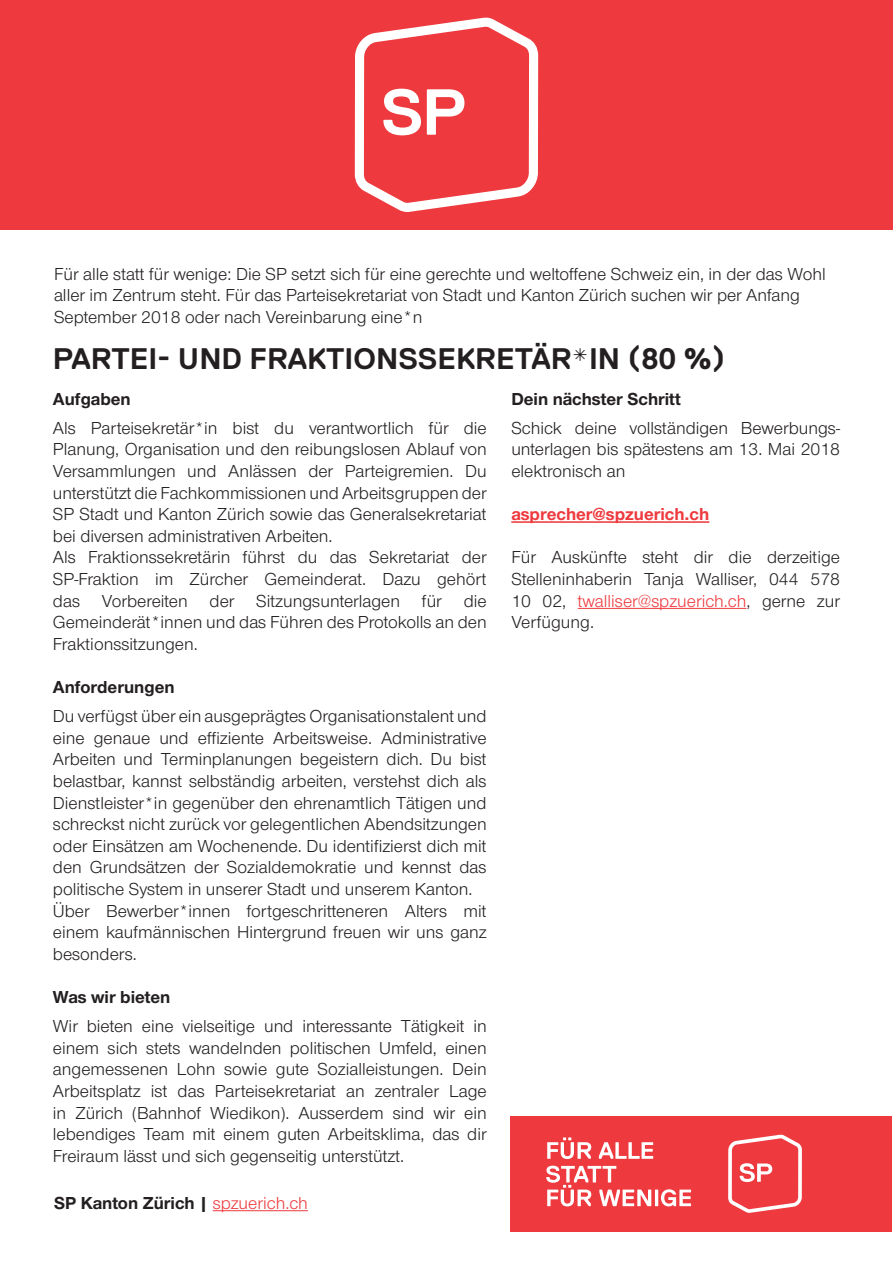
<style>
.page{position:relative;width:893px;height:1263px;background:#fff}
.page>*{position:absolute;margin:0;border:0;box-sizing:border-box;transform-origin:0 0}
.t1{font:700 29.7px "Replica";color:#231f20}
.t2{font:18px/21.6px "Nimbus San Nov";color:#231f20;text-align:justify}
.t3{font:700 18px "Nimbus San Nov";color:#231f20}
.t4{font:700 18px "Nimbus San Nov";color:#ee3a3e}
.s1{color:#ee3a3e}
.s2{font-weight:400;color:#ee3a3e}
</style>
<div class="page">
<div style="left:0;top:0;width:893px;height:230px;background:#ee3a3e"></div>
<svg style="left:355px;top:18px;width:183px;height:194px"></svg>
<hr style="left:511px;top:521px;width:198px;height:2px;background:#ee3a3e">
<hr style="left:578px;top:608px;width:168px;height:1px;background:#ee3a3e">
<div style="left:510px;top:1116px;width:329px;height:115px;background:#ee3a3e"></div>
<svg style="left:728px;top:1135px;width:74px;height:78px"></svg>
<svg style="left:547px;top:1137px;width:44px;height:22px"></svg>
<svg style="left:599px;top:1142px;width:54px;height:17px"></svg>
<svg style="left:546px;top:1166px;width:145px;height:40px"></svg>
<div style="left:838px;top:1116px;width:54px;height:115px;background:#ee3a3e"></div>
<hr style="left:213px;top:1210px;width:95px;height:1px;background:#ee3a3e">
<p class="t2" style="left:54px;top:263px;width:773px;text-align:left">Für alle statt für wenige: Die SP setzt sich für eine gerechte und weltoffene Schweiz ein, in der das Wohl aller im Zentrum steht. Für das Parteisekretariat von Stadt und Kanton Zürich suchen wir per Anfang<br>September 2018 oder nach Vereinbarung eine*n</p>
<p class="t1" style="left:53px;top:342px;width:674px">PARTEI- UND FRAKTIONSSEKRETÄR*IN (80 %)</p>
<p class="t3" style="left:53px;top:388px;width:79px">Aufgaben</p>
<p class="t2" style="left:53px;top:417px;width:435px">Als Parteisekretär*in bist du verantwortlich für die Planung, Organisation und den reibungslosen Ablauf von Versammlungen und Anlässen der Parteigremien. Du unterstützt die Fachkommissionen und Arbeitsgruppen der SP Stadt und Kanton Zürich sowie das Generalsekretariat bei diversen administrativen Arbeiten.</p>
<p class="t2" style="left:53px;top:547px;width:435px">Als Fraktionssekretärin führst du das Sekretariat der SP-Fraktion im Zürcher Gemeinderat. Dazu gehört das Vorbereiten der Sitzungsunterlagen für die Gemeinderät*innen und das Führen des Protokolls an den Fraktionssitzungen.</p>
<p class="t3" style="left:53px;top:676px;width:123px">Anforderungen</p>
<p class="t2" style="left:53px;top:705px;width:435px">Du verfügst über ein ausgeprägtes Organisationstalent und eine genaue und effiziente Arbeitsweise. Administrative Arbeiten und Terminplanungen begeistern dich. Du bist belastbar, kannst selbständig arbeiten, verstehst dich als Dienstleister*in gegenüber den ehrenamtlich Tätigen und schreckst nicht zurück vor gelegentlichen Abendsitzungen oder Einsätzen am Wochenende. Du identifizierst dich mit den Grundsätzen der Sozialdemokratie und kennst das politische System in unserer Stadt und unserem Kanton.</p>
<p class="t2" style="left:53px;top:900px;width:435px">Über Bewerber*innen fortgeschritteneren Alters mit einem kaufmännischen Hintergrund freuen wir uns ganz besonders.</p>
<p class="t3" style="left:53px;top:986px;width:119px">Was wir bieten</p>
<p class="t2" style="left:53px;top:1015px;width:435px">Wir bieten eine vielseitige und interessante Tätigkeit in einem sich stets wandelnden politischen Umfeld, einen angemessenen Lohn sowie gute Sozialleistungen. Dein Arbeitsplatz ist das Parteisekretariat an zentraler Lage in Zürich (Bahnhof Wiedikon). Ausserdem sind wir ein lebendiges Team mit einem guten Arbeitsklima, das dir Freiraum lässt und sich gegenseitig unterstützt.</p>
<p class="t3" style="left:511px;top:388px;width:171px">Dein nächster Schritt</p>
<p class="t2" style="left:511px;top:417px;width:330px">Schick deine vollständigen Bewerbungs&shy;unterlagen bis spätestens am 13. Mai 2018 elektronisch an</p>
<p class="t4" style="left:511px;top:504px;width:199px">asprecher@spzuerich.ch</p>
<p class="t2" style="left:511px;top:547px;width:330px">Für Auskünfte steht dir die derzeitige Stelleninhaberin Tanja Walliser, 044 578<br>10 02, <span class="s1">twalliser@spzuerich.ch</span>, gerne zur Verfügung.</p>
<p class="t3" style="left:54px;top:1192px;width:255px">SP Kanton Zürich | <span class="s2">spzuerich.ch</span></p>
</div>
